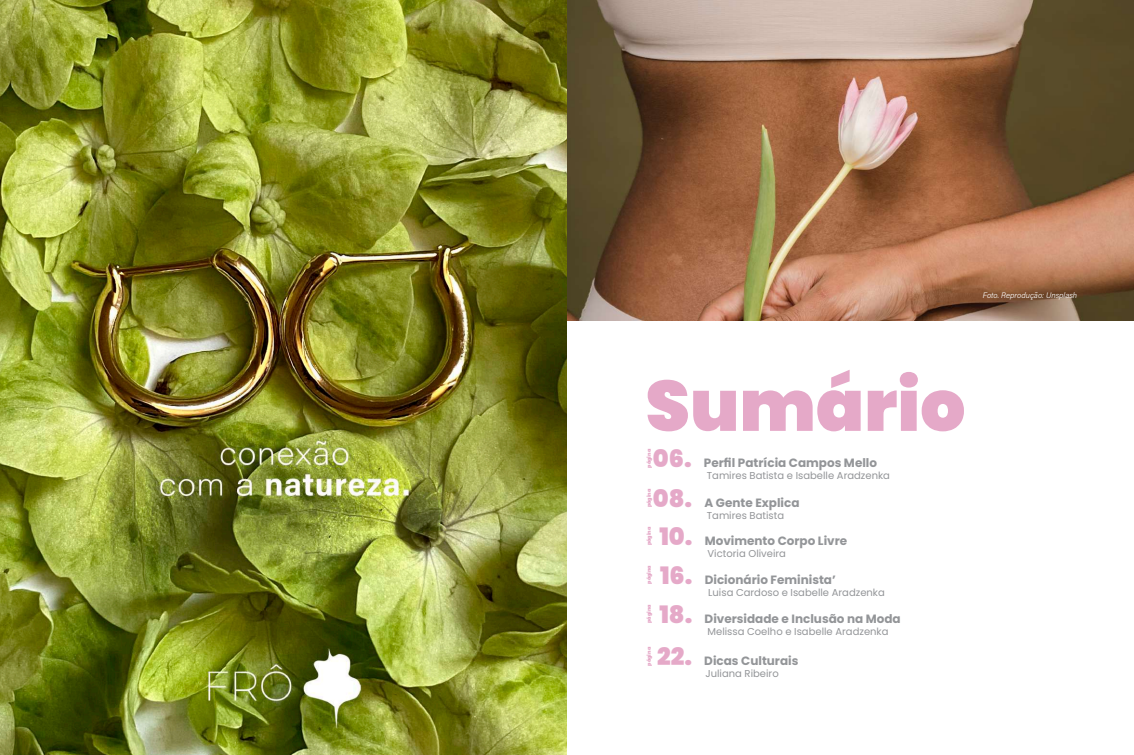
<style>
.page{position:relative;width:1134px;height:755px;background:#fff}
.page>*{position:absolute;margin:0;border:0;box-sizing:border-box;transform-origin:0 0}
.t1{font:900 71px "Poppins";color:#e5a9c8}
.t2{font:700 12px "Poppins";color:#939598}
.t3{font:10px "Poppins";color:#939598}
.t4{font:8px "Acumin Variable Concept";color:#fff}
.t5{font:900 4.9px "Poppins";color:#e5a9c8}
.s1{font-weight:900;font-size:24px;color:#e5a9c8}
</style>
<div class="page">
<img style="left:568px;top:0;width:566px;height:320px">
<img style="left:0;top:0;width:567px;height:754px">
<p class="t4" style="left:983px;top:290px;width:96px">Foto. Reprodução: Unsplash</p>
<h1 class="t1" style="left:645px;top:364px;width:321px">Sumário</h1>
<p class="t2" style="left:653px;top:456px;width:226px"><span class="s1">06.</span> Perfil Patrícia Campos Mello</p>
<p class="t3" style="left:707px;top:469px;width:185px">Tamires Batista e Isabelle Aradzenka</p>
<p class="t5" style="left:646px;top:467px;width:20px;rotate:-90deg">página</p>
<p class="t5" style="left:646px;top:507px;width:20px;rotate:-90deg">página</p>
<p class="t2" style="left:653px;top:495px;width:148px"><span class="s1">08.</span> A Gente Explica</p>
<p class="t3" style="left:707px;top:509px;width:79px">Tamires Batista</p>
<p class="t5" style="left:646px;top:545px;width:20px;rotate:-90deg">página</p>
<p class="t2" style="left:659px;top:533px;width:189px"><span class="s1">10.</span> Movimento Corpo Livre</p>
<p class="t3" style="left:707px;top:547px;width:80px">Victoria Oliveira</p>
<p class="t5" style="left:646px;top:583px;width:20px;rotate:-90deg">página</p>
<p class="t2" style="left:660px;top:572px;width:177px"><span class="s1">16.</span> Dicionário Feminista’</p>
<p class="t3" style="left:708px;top:585px;width:178px">Luisa Cardoso e Isabelle Aradzenka</p>
<p class="t5" style="left:646px;top:622px;width:20px;rotate:-90deg">página</p>
<p class="t2" style="left:659px;top:611px;width:243px"><span class="s1">18.</span> Diversidade e Inclusão na Moda</p>
<p class="t3" style="left:707px;top:625px;width:182px">Melissa Coelho e Isabelle Aradzenka</p>
<p class="t5" style="left:646px;top:665px;width:20px;rotate:-90deg">página</p>
<p class="t2" style="left:657px;top:653px;width:143px"><span class="s1">22.</span> Dicas Culturais</p>
<p class="t3" style="left:705px;top:667px;width:75px">Juliana Ribeiro</p>
</div>
